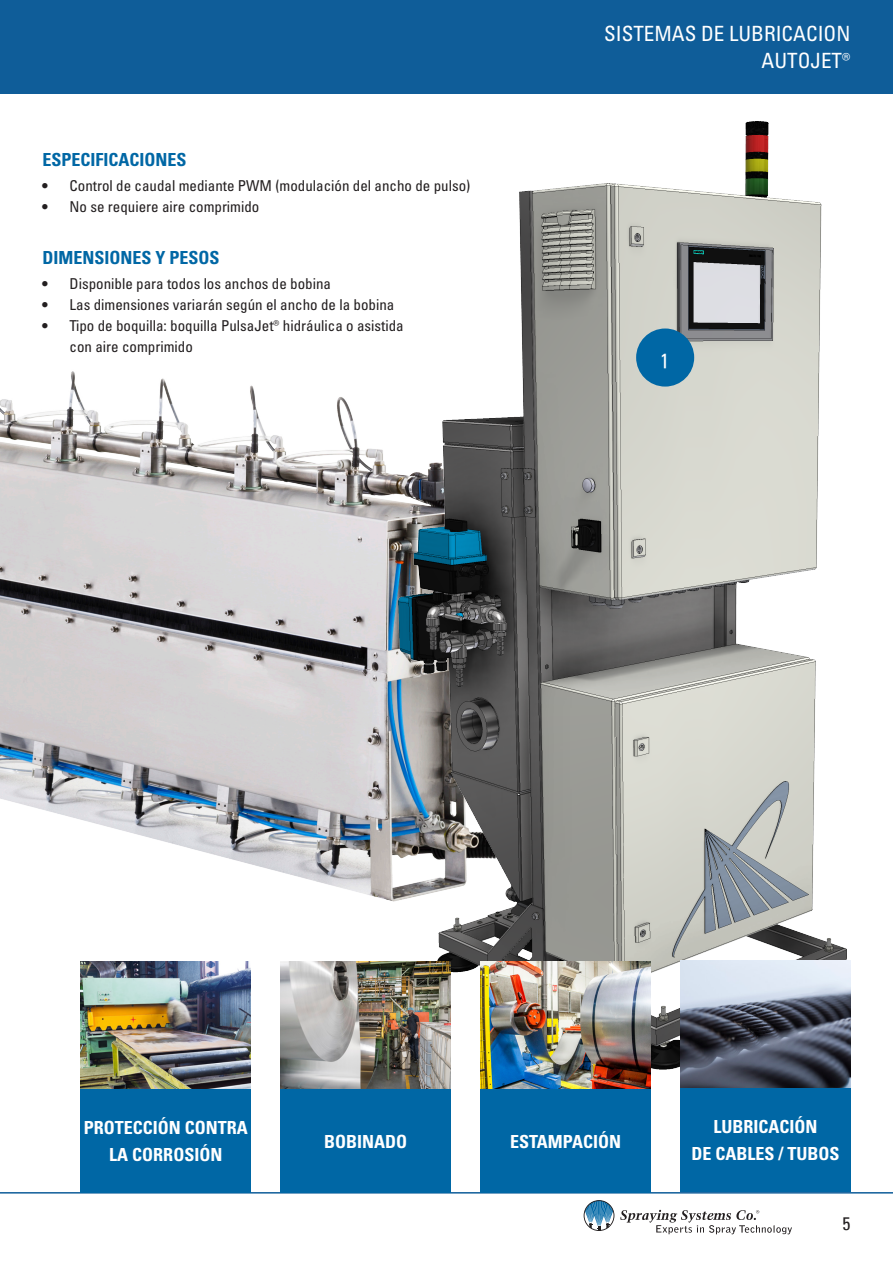
<style>
.page{position:relative;width:893px;height:1263px;background:#fff}
.page>*{position:absolute;margin:0;border:0;box-sizing:border-box;transform-origin:0 0}
.t1{font:condensed 21px/27px "Univers LT Pro";color:#fff;text-align:right}
.Applications{font:condensed 20.25px "Univers";color:#fff}
.t2{font:700 condensed 18px/27px "Univers LT Pro";color:#fff;text-align:center}
.Title_in_Text{font:700 condensed 18px "Univers LT Pro";color:#0067a5}
.t3{font:condensed 18px "Univers";color:#231f20}
.t4{font:condensed 15px/21px "Univers LT Pro";color:#231f20}
</style>
<div class="page">
<hr style="left:0;top:1192px;width:893px;height:1px;background:#0f5d99">
<svg style="left:584px;top:1200px;width:30px;height:31px"></svg>
<svg style="left:620px;top:1210px;width:172px;height:24px"></svg>
<div style="left:0;top:0;width:893px;height:94px;background:#0f5d99"></div>
<img style="left:0;top:371px;width:284px;height:643px">
<img style="left:284px;top:121px;width:567px;height:1045px">
<img style="left:81px;top:961px;width:170px;height:128px">
<img style="left:680px;top:961px;width:170px;height:127px">
<img style="left:480px;top:961px;width:171px;height:128px">
<div style="left:81px;top:1089px;width:170px;height:104px;background:#0067a5"></div>
<div style="left:680px;top:1088px;width:170px;height:104px;background:#0067a5"></div>
<div style="left:480px;top:1089px;width:171px;height:104px;background:#0067a5"></div>
<img style="left:281px;top:961px;width:170px;height:128px">
<div style="left:281px;top:1089px;width:170px;height:104px;background:#0067a5"></div>
<img style="left:0;top:612px;width:26px;height:582px">
<div style="left:636px;top:328px;width:58px;height:59px;background:#0067a5;border-radius:50%"></div>
<p class="Title_in_Text" style="left:43px;top:149px;width:146px">ESPECIFICACIONES</p>
<p class="t4" style="left:43px;top:175px;width:429px">• Control de caudal mediante PWM (modulación del ancho de pulso)</p>
<p class="t4" style="left:43px;top:196px;width:218px">• No se requiere aire comprimido</p>
<p class="Title_in_Text" style="left:43px;top:246px;width:179px">DIMENSIONES Y PESOS</p>
<p class="t4" style="left:43px;top:273px;width:290px">• Disponible para todos los anchos de bobina</p>
<p class="t4" style="left:43px;top:294px;width:353px">• Las dimensiones variarán según el ancho de la bobina</p>
<p class="t4" style="left:70px;top:315px;width:336px;text-indent:-27px">• Tipo de boquilla: boquilla PulsaJet® hidráulica o asistida con aire comprimido</p>
<h1 class="t1" style="left:604px;top:19px;width:248px">SISTEMAS DE LUBRICACION<br>AUTOJET®</h1>
<p class="Applications" style="left:660px;top:347px;width:11px">1</p>
<p class="t2" style="left:84px;top:1114px;width:166px">PROTECCIÓN CONTRA<br>LA CORROSIÓN</p>
<p class="t2" style="left:713px;top:1113px;width:106px">LUBRICACIÓN</p>
<p class="t2" style="left:324px;top:1127px;width:84px">BOBINADO</p>
<p class="t2" style="left:510px;top:1127px;width:113px">ESTAMPACIÓN</p>
<p class="t2" style="left:691px;top:1140px;width:149px">DE CABLES / TUBOS</p>
<p class="t3" style="left:842px;top:1212px;width:9px">5</p>
</div>
